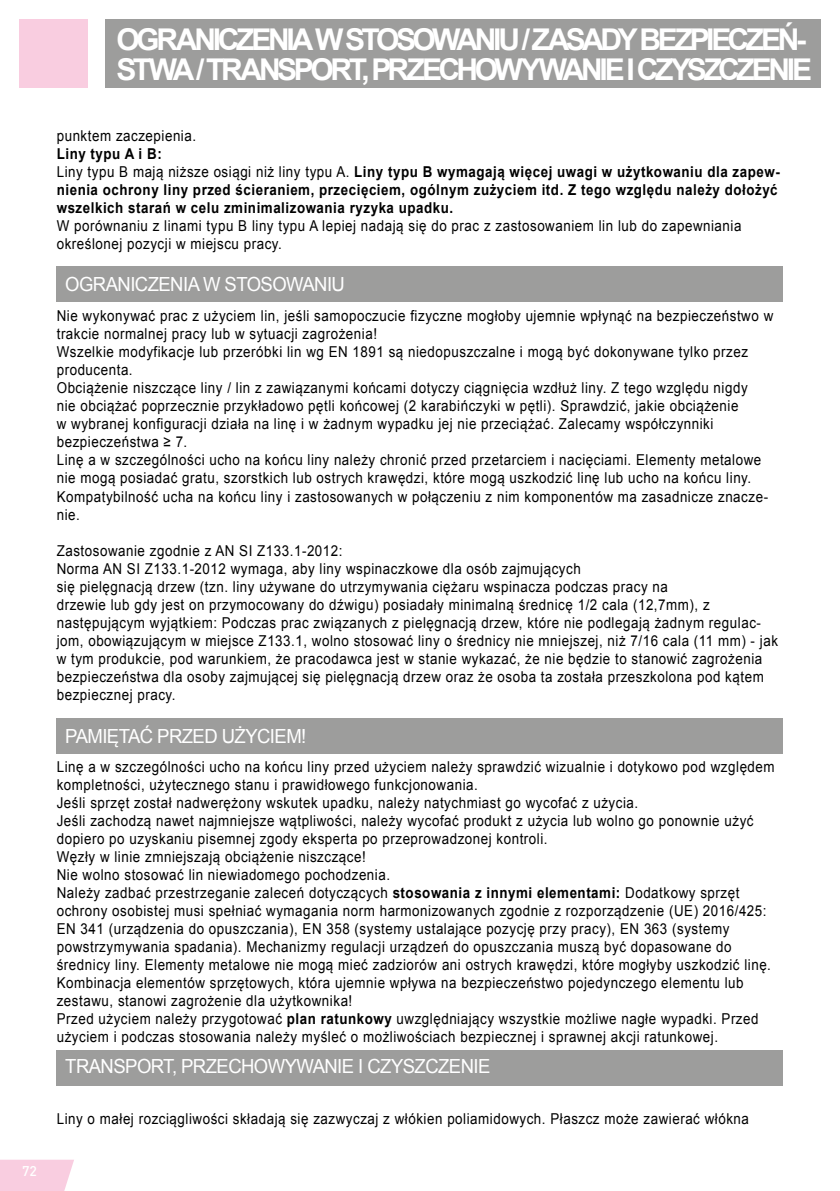
<style>
.page{position:relative;width:840px;height:1191px;background:#fff}
.page>*{position:absolute;margin:0;border:0;box-sizing:border-box;transform-origin:0 0}
.t1{font:700 30px/30px "Arial";letter-spacing:-.11em;color:#fff}
.t2{font:19.4px "Arial";letter-spacing:-.03em;color:#fff;scale:.95 1}
.t3{font:15px/18px "Arial";letter-spacing:.04em;color:#000;scale:.89 1}
.t4{font:700 15px/18px "Arial";letter-spacing:.04em;color:#000;scale:.89 1}
.t5{font:500 14px "DIN Pro";color:#fff}
.s1{font-weight:400}
.s2{font-weight:700}
</style>
<div class="page">
<div style="left:105px;top:20px;width:714px;height:68px;background:#9d9d9c"></div>
<div style="left:20px;top:20px;width:68px;height:68px;background:#f9cde0"></div>
<svg style="left:0;top:1159px;width:74px;height:32px;background:#f9d1e2"></svg>
<div style="left:57px;top:267px;width:725px;height:35px;background:#9d9d9c"></div>
<div style="left:57px;top:718px;width:725px;height:35px;background:#9d9d9c"></div>
<div style="left:57px;top:1050px;width:725px;height:35px;background:#9d9d9c"></div>
<p class="t5" style="left:22px;top:1160px;width:16px">72</p>
<h1 class="t1" style="left:116px;top:25px;width:696px">OGRANICZENIA W STOSOWANIU / ZASADY BEZPIECZEŃ-<br>STWA / TRANSPORT, PRZECHOWYWANIE I CZYSZCZENIE</h1>
<p class="t3" style="left:57px;top:127px;width:158px">punktem zaczepienia.</p>
<p class="t4" style="left:57px;top:145px;width:813px">Liny typu A i B:<br><span class="s1">Liny typu B mają niższe osiągi niż liny typu A.</span> Liny typu B wymagają więcej uwagi w użytkowaniu dla zapew&shy;nienia ochrony liny przed ścieraniem, przecięciem, ogólnym zużyciem itd. Z tego względu należy dołożyć wszelkich starań w celu zminimalizowania ryzyka upadku.</p>
<p class="t3" style="left:57px;top:217px;width:770px">W porównaniu z linami typu B liny typu A lepiej nadają się do prac z zastosowaniem lin lub do zapewniania określonej pozycji w miejscu pracy.</p>
<p class="t2" style="left:65px;top:271px;width:296px">OGRANICZENIA W STOSOWANIU</p>
<p class="t3" style="left:57px;top:307px;width:806px">Nie wykonywać prac z użyciem lin, jeśli samopoczucie fizyczne mogłoby ujemnie wpłynąć na bezpieczeństwo w trakcie normalnej pracy lub w sytuacji zagrożenia!<br>Wszelkie modyfikacje lub przeróbki lin wg EN 1891 są niedopuszczalne i mogą być dokonywane tylko przez producenta.<br>Obciążenie niszczące liny / lin z zawiązanymi końcami dotyczy ciągnięcia wzdłuż liny. Z tego względu nigdy<br>nie obciążać poprzecznie przykładowo pętli końcowej (2 karabińczyki w pętli). Sprawdzić, jakie obciążenie<br>w wybranej konfiguracji działa na linę i w żadnym wypadku jej nie przeciążać. Zalecamy współczynniki bezpieczeństwa ≥ 7.<br>Linę a w szczególności ucho na końcu liny należy chronić przed przetarciem i nacięciami. Elementy metalowe nie mogą posiadać gratu, szorstkich lub ostrych krawędzi, które mogą uszkodzić linę lub ucho na końcu liny.<br>Kompatybilność ucha na końcu liny i zastosowanych w połączeniu z nim komponentów ma zasadnicze znacze&shy;nie.</p>
<p class="t3" style="left:57px;top:541px;width:811px">Zastosowanie zgodnie z AN SI Z133.1-2012:<br>Norma AN SI Z133.1-2012 wymaga, aby liny wspinaczkowe dla osób zajmujących<br>się pielęgnacją drzew (tzn. liny używane do utrzymywania ciężaru wspinacza podczas pracy na<br>drzewie lub gdy jest on przymocowany do dźwigu) posiadały minimalną średnicę 1/2 cala (12,7mm), z następującym wyjątkiem: Podczas prac związanych z pielęgnacją drzew, które nie podlegają żadnym regulac&shy;jom, obowiązującym w miejsce Z133.1, wolno stosować liny o średnicy nie mniejszej, niż 7/16 cala (11 mm) - jak w tym produkcie, pod warunkiem, że pracodawca jest w stanie wykazać, że nie będzie to stanowić zagrożenia bezpieczeństwa dla osoby zajmującej się pielęgnacją drzew oraz że osoba ta została przeszkolona pod kątem bezpiecznej pracy.</p>
<p class="t2" style="left:65px;top:724px;width:255px">PAMIĘTAĆ PRZED UŻYCIEM!</p>
<p class="t3" style="left:57px;top:757px;width:807px">Linę a w szczególności ucho na końcu liny przed użyciem należy sprawdzić wizualnie i dotykowo pod względem kompletności, użytecznego stanu i prawidłowego funkcjonowania.<br>Jeśli sprzęt został nadwerężony wskutek upadku, należy natychmiast go wycofać z użycia.<br>Jeśli zachodzą nawet najmniejsze wątpliwości, należy wycofać produkt z użycia lub wolno go ponownie użyć dopiero po uzyskaniu pisemnej zgody eksperta po przeprowadzonej kontroli.<br>Węzły w linie zmniejszają obciążenie niszczące!<br>Nie wolno stosować lin niewiadomego pochodzenia.<br>Należy zadbać przestrzeganie zaleceń dotyczących <span class="s2">stosowania z innymi elementami:</span> Dodatkowy sprzęt ochrony osobistej musi spełniać wymagania norm harmonizowanych zgodnie z rozporządzenie (UE) 2016/425:<br>EN 341 (urządzenia do opuszczania), EN 358 (systemy ustalające pozycję przy pracy), EN 363 (systemy powstrzymywania spadania). Mechanizmy regulacji urządzeń do opuszczania muszą być dopasowane do średnicy liny. Elementy metalowe nie mogą mieć zadziorów ani ostrych krawędzi, które mogłyby uszkodzić linę.<br>Kombinacja elementów sprzętowych, która ujemnie wpływa na bezpieczeństwo pojedynczego elementu lub zestawu, stanowi zagrożenie dla użytkownika!<br>Przed użyciem należy przygotować <span class="s2">plan ratunkowy</span> uwzględniający wszystkie możliwe nagłe wypadki. Przed użyciem i podczas stosowania należy myśleć o możliwościach bezpiecznej i sprawnej akcji ratunkowej.</p>
<p class="t2" style="left:65px;top:1054px;width:449px">TRANSPORT, PRZECHOWYWANIE I CZYSZCZENIE</p>
<p class="t3" style="left:57px;top:1109px;width:778px">Liny o małej rozciągliwości składają się zazwyczaj z włókien poliamidowych. Płaszcz może zawierać włókna</p>
</div>
